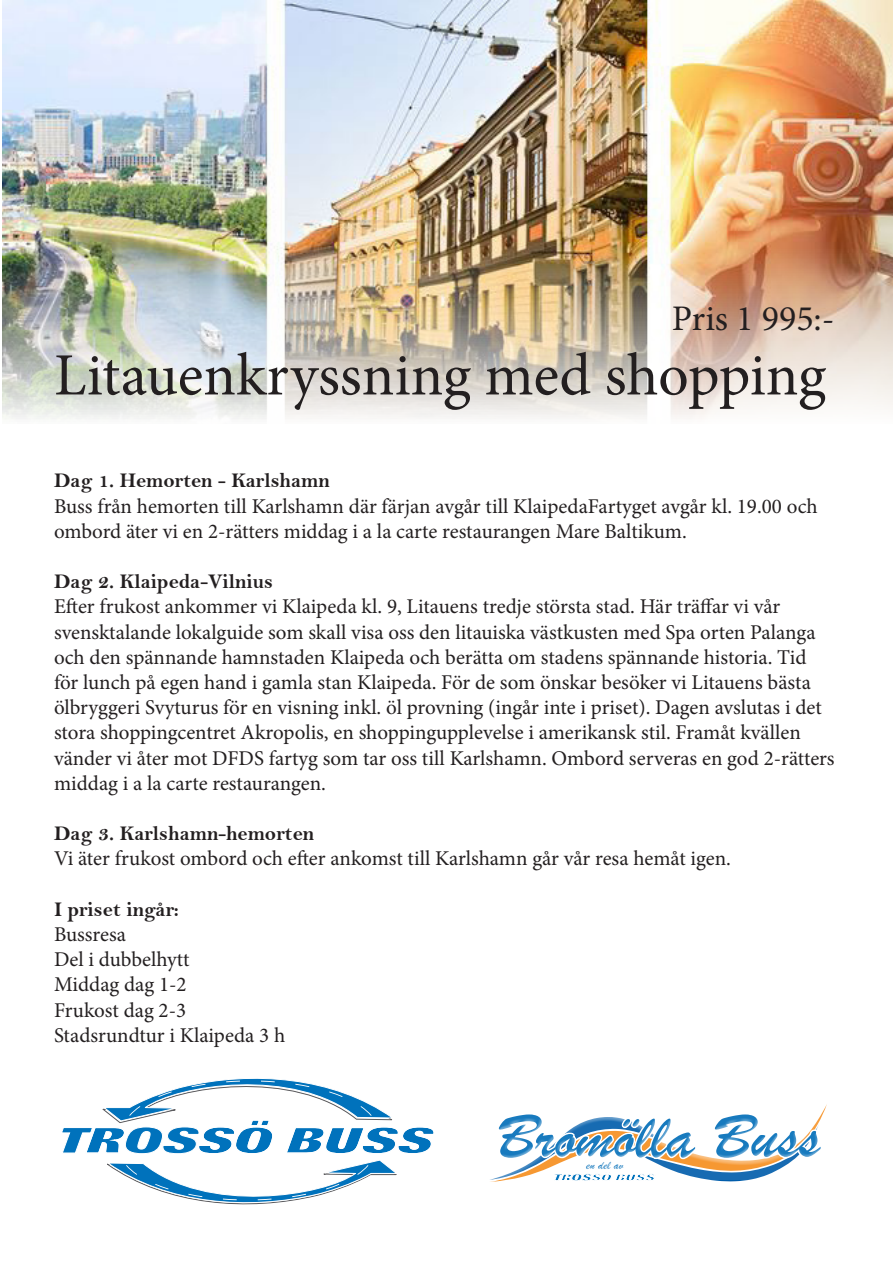
<style>
.page{position:relative;width:893px;height:1263px;background:#fff}
.page>*{position:absolute;margin:0;border:0;box-sizing:border-box;transform-origin:0 0}
.t1{font:64.95px "Brush Script";color:#006db8;scale:1.05 1}
.t2{font:60px "Minion Pro";color:#231f20}
.t3{font:36px "Minion Pro";color:#231f20}
.t4{font:21px/25.2px "Minion Pro";color:#231f20}
.t5{font:21px "Bell MT Bold";color:#231f20}
.t6{font:12.15px "Brush Script";color:#006db8;scale:1.05 1}
</style>
<div class="page">
<img style="left:2px;top:0;width:891px;height:419px">
<svg style="left:62px;top:1078px;width:372px;height:127px"></svg>
<svg style="left:490px;top:1104px;width:337px;height:78px"></svg>
<p class="t3" style="left:672px;top:295px;width:164px">Pris 1 995:-</p>
<p class="t2" style="left:54px;top:335px;width:774px">Litauenkryssning med shopping</p>
<p class="t5" style="left:54px;top:468px;width:277px">Dag 1. Hemorten - Karlshamn</p>
<p class="t4" style="left:54px;top:493px;width:765px">Buss från hemorten till Karlshamn där färjan avgår till KlaipedaFartyget avgår kl. 19.00 och ombord äter vi en 2-rätters middag i a la carte restaurangen Mare Baltikum.</p>
<p class="t5" style="left:54px;top:569px;width:220px">Dag 2. Klaipeda-Vilnius</p>
<p class="t4" style="left:54px;top:594px;width:782px">Efter frukost ankommer vi Klaipeda kl. 9, Litauens tredje största stad. Här träffar vi vår svensktalande lokalguide som skall visa oss den litauiska västkusten med Spa orten Palanga och den spännande hamnstaden Klaipeda och berätta om stadens spännande historia. Tid för lunch på egen hand i gamla stan Klaipeda. För de som önskar besöker vi Litauens bästa ölbryggeri Svyturus för en visning inkl. öl provning (ingår inte i priset). Dagen avslutas i det stora shoppingcentret Akropolis, en shoppingupplevelse i amerikansk stil. Framåt kvällen vänder vi åter mot DFDS fartyg som tar oss till Karlshamn. Ombord serveras en god 2-rätters middag i a la carte restaurangen.</p>
<p class="t5" style="left:54px;top:821px;width:262px">Dag 3. Karlshamn-hemorten</p>
<p class="t4" style="left:54px;top:846px;width:679px">Vi äter frukost ombord och efter ankomst till Karlshamn går vår resa hemåt igen.</p>
<p class="t5" style="left:54px;top:896px;width:127px">I priset ingår:</p>
<p class="t4" style="left:54px;top:922px;width:74px">Bussresa</p>
<p class="t4" style="left:54px;top:947px;width:137px">Del i dubbelhytt</p>
<p class="t4" style="left:54px;top:972px;width:134px">Middag dag 1-2</p>
<p class="t4" style="left:54px;top:997px;width:134px">Frukost dag 2-3</p>
<p class="t4" style="left:54px;top:1022px;width:233px">Stadsrundtur i Klaipeda 3 h</p>
<h1 class="t1" style="left:497px;top:1094px;width:309px">Bromölla Buss</h1>
<p class="t6" style="left:586px;top:1157px;width:37px">en del av</p>
</div>
